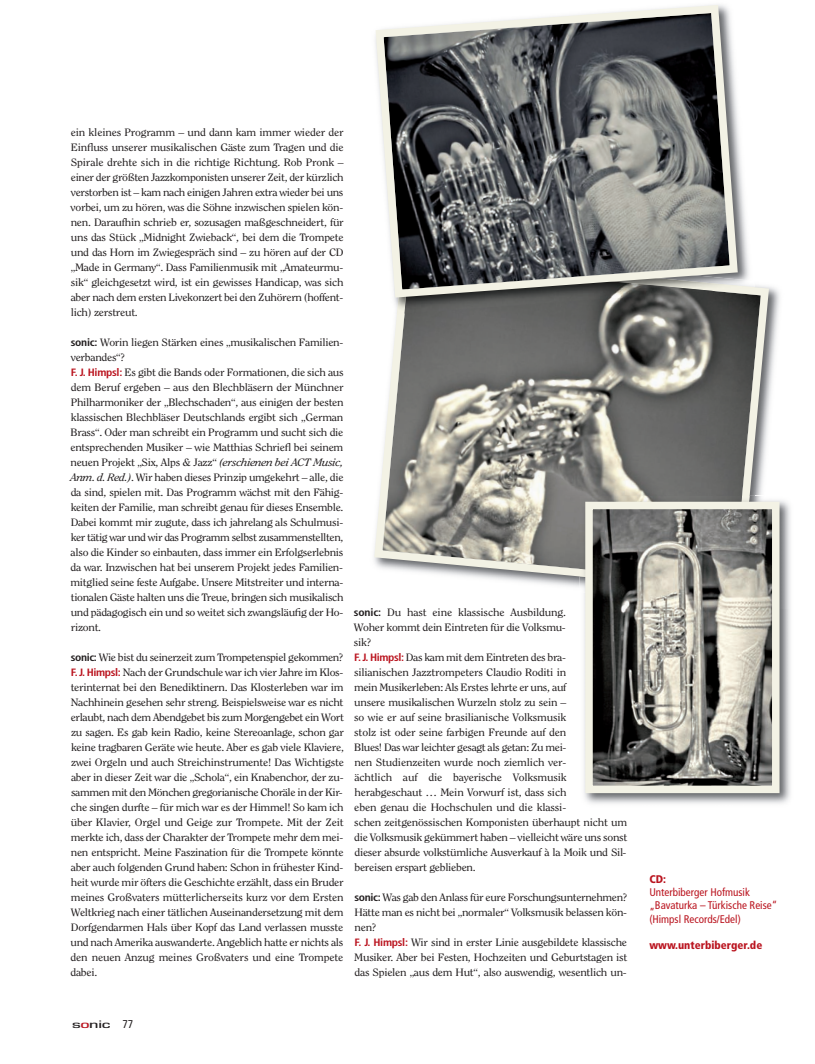
<style>
.page{position:relative;width:815px;height:1064px;background:#fff}
.page>*{position:absolute;margin:0;border:0;box-sizing:border-box;transform-origin:0 0}
.t1{font:500 11.25px "Eurostile T";letter-spacing:-.02em;color:#231f20;scale:1.6 1}
.t2{font:condensed 11.12px/13.4px "Frutiger LT Std";color:#ba141f}
.t3{font:900 condensed 11.12px "Frutiger LT Std";color:#ba141f}
.t4{font:10.62px/15px "Clearface Std";letter-spacing:-.025em;color:#231f20;scale:1.1 1}
.s1{font-family:"Frutiger LT Std";font-weight:700;font-stretch:condensed}
.s2{font-family:"Frutiger LT Std";font-weight:700;font-stretch:condensed;color:#ba141f}
.s3{font-style:italic}
.s4{color:#ba141f}
.s5{font-family:"Frutiger LT Std";font-weight:400;font-stretch:condensed}
</style>
<div class="page">
<svg style="left:374px;top:285px;width:399px;height:302px;background:#93928d"></svg>
<img style="left:374px;top:183px;width:380px;height:132px">
<img style="left:397px;top:254px;width:358px;height:60px">
<img style="left:404px;top:302px;width:309px;height:12px">
<svg style="left:374px;top:4px;width:368px;height:298px;background:#787a79"></svg>
<img style="left:584px;top:609px;width:207px;height:195px">
<img style="left:766px;top:496px;width:25px;height:113px">
<img style="left:580px;top:496px;width:162px;height:87px">
<img style="left:594px;top:511px;width:177px;height:273px">
<div style="left:585px;top:502px;width:195px;height:291px;border:8px solid #f3f2e5"></div>
<p class="t4" style="left:71px;top:125px;width:250px;text-align:justify">ein kleines Programm – und dann kam immer wieder der Einfluss unserer musikalischen Gäste zum Tragen und die Spirale drehte sich in die richtige Richtung. Rob Pronk – einer der größten Jazzkomponisten unserer Zeit, der kürzlich verstorben ist – kam nach einigen Jahren extra wieder bei uns vorbei, um zu hören, was die Söhne inzwischen spielen kön&shy;nen. Daraufhin schrieb er, sozusagen maßgeschneidert, für uns das Stück „Midnight Zwieback“, bei dem die Trompete und das Horn im Zwiegespräch sind – zu hören auf der CD „Made in Germany“. Dass Familienmusik mit „Amateurmu&shy;sik“ gleichgesetzt wird, ist ein gewisses Handicap, was sich aber nach dem ersten Livekonzert bei den Zuhörern (hoffent&shy;lich) zerstreut.</p>
<p class="t4" style="left:71px;top:335px;width:250px"><span class="s1">sonic:</span> Worin liegen Stärken eines „musikalischen Familien&shy;verbandes“?<br><span class="s2">F. J. Himpsl:</span> Es gibt die Bands oder Formationen, die sich aus dem Beruf ergeben – aus den Blechbläsern der Münchner Philharmoniker der „Blechschaden“, aus einigen der besten klassischen Blechbläser Deutschlands ergibt sich „German Brass“. Oder man schreibt ein Programm und sucht sich die entsprechenden Musiker – wie Matthias Schriefl bei seinem neuen Projekt „Six, Alps &amp; Jazz“ <span class="s3">(erschienen bei ACT Music, Anm. d. Red.)</span>. Wir haben dieses Prinzip umgekehrt – alle, die da sind, spielen mit. Das Programm wächst mit den Fähig&shy;keiten der Familie, man schreibt genau für dieses Ensemble.<br>Dabei kommt mir zugute, dass ich jahrelang als Schulmusi&shy;ker tätig war und wir das Programm selbst zusammenstellten, also die Kinder so einbauten, dass immer ein Erfolgserlebnis da war. Inzwischen hat bei unserem Projekt jedes Familien&shy;mitglied seine feste Aufgabe. Unsere Mitstreiter und interna&shy;tionalen Gäste halten uns die Treue, bringen sich musikalisch und pädagogisch ein und so weitet sich zwangsläufig der Ho&shy;rizont.</p>
<p class="t4" style="left:71px;top:650px;width:250px;text-align:justify"><span class="s1">sonic:</span> Wie bist du seinerzeit zum Trompetenspiel gekommen?<br><span class="s2">F. J. Himpsl:</span> Nach der Grundschule war ich vier Jahre im Klos&shy;terinternat bei den Benediktinern. Das Klosterleben war im Nachhinein gesehen sehr streng. Beispielsweise war es nicht erlaubt, nach dem Abendgebet bis zum Morgengebet ein Wort zu sagen. Es gab kein Radio, keine Stereoanlage, schon gar keine tragbaren Geräte wie heute. Aber es gab viele Klaviere, zwei Orgeln und auch Streichinstrumente! Das Wichtigste aber in dieser Zeit war die „Schola“, ein Knabenchor, der zu&shy;sammen mit den Mönchen gregorianische Choräle in der Kir&shy;che singen durfte – für mich war es der Himmel! So kam ich über Klavier, Orgel und Geige zur Trompete. Mit der Zeit merkte ich, dass der Charakter der Trompete mehr dem mei&shy;nen entspricht. Meine Faszination für die Trompete könnte aber auch folgenden Grund haben: Schon in frühester Kind&shy;heit wurde mir öfters die Geschichte erzählt, dass ein Bruder meines Großvaters mütterlicherseits kurz vor dem Ersten Weltkrieg nach einer tätlichen Auseinandersetzung mit dem Dorfgendarmen Hals über Kopf das Land verlassen musste und nach Amerika auswanderte. Angeblich hatte er nichts als den neuen Anzug meines Großvaters und eine Trompete dabei.</p>
<p class="t4" style="left:354px;top:605px;width:250px"><span class="s1">sonic:</span> Du hast eine klassische Ausbildung.<br>Woher kommt dein Eintreten für die Volksmu-<br>sik?<br><span class="s2">F. J. Himpsl:</span> Das kam mit dem Eintreten des bra-<br>silianischen Jazztrompeters Claudio Roditi in<br>mein Musikerleben: Als Erstes lehrte er uns, auf<br>unsere musikalischen Wurzeln stolz zu sein –<br>so wie er auf seine brasilianische Volksmusik<br>stolz ist oder seine farbigen Freunde auf den<br>Blues! Das war leichter gesagt als getan: Zu mei-<br>nen Studienzeiten wurde noch ziemlich ver-<br>ächtlich auf die bayerische Volksmusik herabgeschaut … Mein Vorwurf ist, dass sich<br>eben genau die Hochschulen und die klassi-<br>schen zeitgenössischen Komponisten überhaupt nicht um die Volksmusik gekümmert haben – vielleicht wäre uns sonst dieser absurde volkstümliche Ausverkauf à la Moik und Sil&shy;bereisen erspart geblieben.</p>
<p class="t4" style="left:354px;top:890px;width:250px"><span class="s1">sonic:</span> Was gab den Anlass für eure Forschungsunternehmen?<br>Hätte man es nicht bei „normaler“ Volksmusik belassen kön&shy;nen?<br><span class="s2">F. J. Himpsl:</span> Wir sind in erster Linie ausgebildete klassische Musiker. Aber bei Festen, Hochzeiten und Geburtstagen ist das Spielen „aus dem Hut“, also auswendig, wesentlich un-</p>
<p class="t1" style="left:72px;top:1017px;width:40px">s<span class="s4">o</span>nic <span class="s5">77</span></p>
<p class="t3" style="left:649px;top:874px;width:18px">CD:</p>
<p class="t2" style="left:649px;top:886px;width:129px">Unterbiberger Hofmusik „Bavaturka – Türkische Reise“ (Himpsl Records/Edel)</p>
<p class="t3" style="left:649px;top:941px;width:114px">www.unterbiberger.de</p>
</div>
